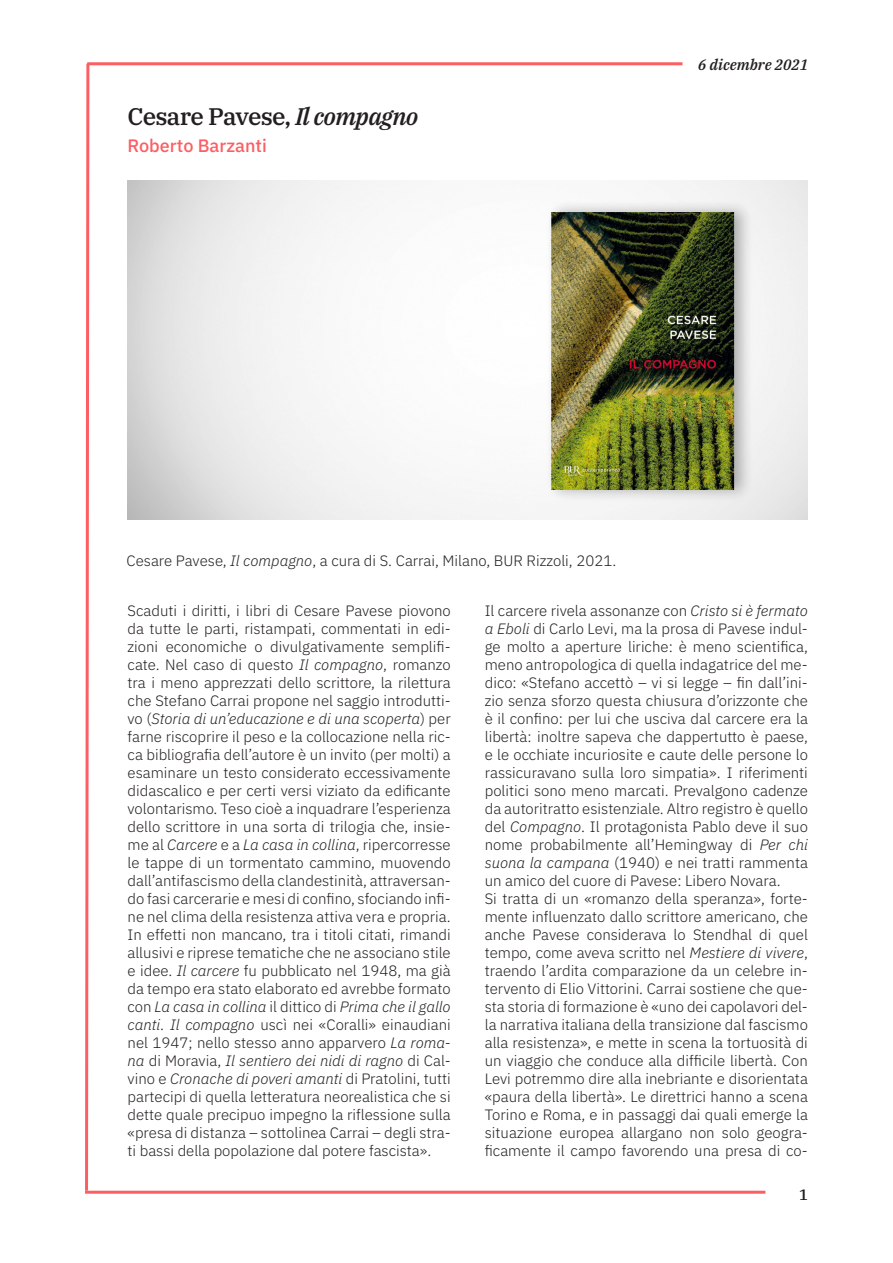
<style>
.page{position:relative;width:893px;height:1263px;background:#fff}
.page>*{position:absolute;margin:0;border:0;box-sizing:border-box;transform-origin:0 0}
.t1{font:500 24px "IBM Plex Serif";letter-spacing:-.03em;color:#231f20}
.t2{font:500 18px "IBM Plex Sans";color:#fc5e63}
.t3{font:300 15px/18px "IBM Plex Sans";color:#231f20;text-align:justify}
.t4{font:italic 500 15px "IBM Plex Serif";color:#231f20}
.t5{font:500 15px "IBM Plex Serif";color:#231f20}
.s1{font-style:italic}
</style>
<div class="page">
<svg style="left:85px;top:63px;width:6px;height:1128px"></svg>
<hr style="left:87px;top:62px;width:595px;height:3px;background:#fc5e63">
<hr style="left:85px;top:1191px;width:680px;height:3px;background:#fc5e63">
<img style="left:128px;top:181px;width:680px;height:339px">
<p class="t1" style="left:128px;top:98px;width:293px">Cesare Pavese, <span class="s1">Il compagno</span></p>
<p class="t2" style="left:128px;top:132px;width:141px">Roberto Barzanti</p>
<p class="t4" style="left:698px;top:53px;width:111px">6 dicembre 2021</p>
<p class="t3" style="left:126px;top:550px;width:491px">Cesare Pavese, <span class="s1">Il compagno</span>, a cura di S. Carrai, Milano, BUR Rizzoli, 2021.</p>
<p class="t3" style="left:128px;top:600px;width:325px">Scaduti i diritti, i libri di Cesare Pavese piovono da tutte le parti, ristampati, commentati in edi&shy;zioni economiche o divulgativamente semplifi&shy;cate. Nel caso di questo <span class="s1">Il compagno</span>, romanzo tra i meno apprezzati dello scrittore, la rilettura che Stefano Carrai propone nel saggio introdutti&shy;vo (<span class="s1">Storia di un’educazione e di una scoperta</span>) per farne riscoprire il peso e la collocazione nella ric&shy;ca bibliografia dell’autore è un invito (per molti) a esaminare un testo considerato eccessivamente didascalico e per certi versi viziato da edificante volontarismo. Teso cioè a inquadrare l’esperienza dello scrittore in una sorta di trilogia che, insie&shy;me al <span class="s1">Carcere</span> e a <span class="s1">La casa in collina</span>, ripercorresse le tappe di un tormentato cammino, muovendo dall’antifascismo della clandestinità, attraversan&shy;do fasi carcerarie e mesi di confino, sfociando infi&shy;ne nel clima della resistenza attiva vera e propria.<br>In effetti non mancano, tra i titoli citati, rimandi allusivi e riprese tematiche che ne associano stile e idee. <span class="s1">Il carcere</span> fu pubblicato nel 1948, ma già da tempo era stato elaborato ed avrebbe formato con <span class="s1">La casa in collina</span> il dittico di <span class="s1">Prima che il gallo canti</span>. <span class="s1">Il compagno</span> uscì nei «Coralli» einaudiani nel 1947; nello stesso anno apparvero <span class="s1">La roma&shy;na</span> di Moravia, <span class="s1">Il sentiero dei nidi di ragno</span> di Cal&shy;vino e <span class="s1">Cronache di poveri amanti</span> di Pratolini, tutti partecipi di quella letteratura neorealistica che si dette quale precipuo impegno la riflessione sulla «presa di distanza – sottolinea Carrai – degli stra&shy;ti bassi della popolazione dal potere fascista».</p>
<p class="t3" style="left:485px;top:600px;width:325px">Il carcere rivela assonanze con <span class="s1">Cristo si è fermato a Eboli</span> di Carlo Levi, ma la prosa di Pavese indul&shy;ge molto a aperture liriche: è meno scientifica, meno antropologica di quella indagatrice del me&shy;dico: «Stefano accettò – vi si legge – fin dall’ini&shy;zio senza sforzo questa chiusura d’orizzonte che è il confino: per lui che usciva dal carcere era la libertà: inoltre sapeva che dappertutto è paese, e le occhiate incuriosite e caute delle persone lo rassicuravano sulla loro simpatia». I riferimenti politici sono meno marcati. Prevalgono cadenze da autoritratto esistenziale. Altro registro è quello del <span class="s1">Compagno</span>. Il protagonista Pablo deve il suo nome probabilmente all’Hemingway di <span class="s1">Per chi suona la campana</span> (1940) e nei tratti rammenta un amico del cuore di Pavese: Libero Novara.</p>
<p class="t3" style="left:485px;top:888px;width:325px">Si tratta di un «romanzo della speranza», forte&shy;mente influenzato dallo scrittore americano, che anche Pavese considerava lo Stendhal di quel tempo, come aveva scritto nel <span class="s1">Mestiere di vivere</span>, traendo l’ardita comparazione da un celebre in&shy;tervento di Elio Vittorini. Carrai sostiene che que&shy;sta storia di formazione è «uno dei capolavori del&shy;la narrativa italiana della transizione dal fascismo alla resistenza», e mette in scena la tortuosità di un viaggio che conduce alla difficile libertà. Con Levi potremmo dire alla inebriante e disorientata «paura della libertà». Le direttrici hanno a scena Torino e Roma, e in passaggi dai quali emerge la situazione europea allargano non solo geogra&shy;ficamente il campo favorendo una presa di co-</p>
<p class="t5" style="left:799px;top:1182px;width:10px">1</p>
</div>
